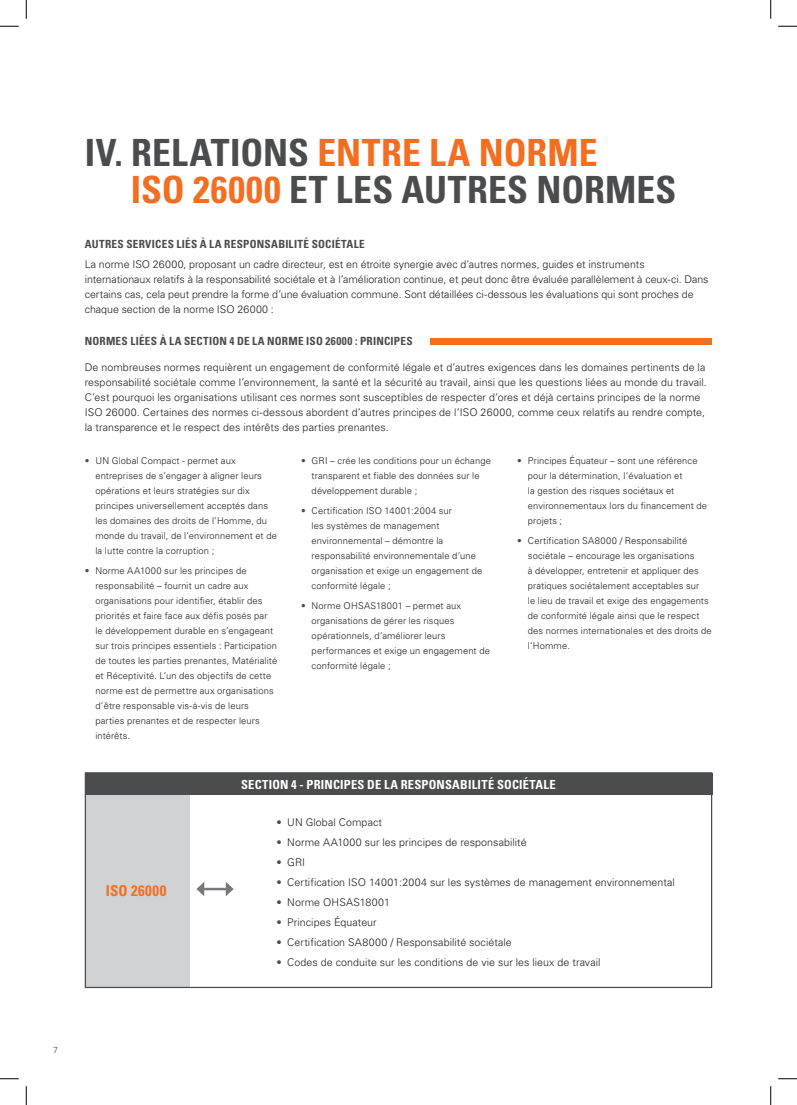
<style>
.page{position:relative;width:797px;height:1105px;background:#fff}
.page>*{position:absolute;margin:0;border:0;box-sizing:border-box;transform-origin:0 0}
.t1{font:700 condensed 37.5px/37.5px "Univers";letter-spacing:.005em;color:#4b4c4d}
.t2{font:700 condensed 15px "Univers";letter-spacing:.035em;color:#f36e21}
.t3{font:700 condensed 12.5px "Univers";letter-spacing:.02em;color:#fff}
.t4{font:700 condensed 11.25px "Univers";letter-spacing:.025em;color:#4b4c4d}
.t5{font:300 10.62px/15px "Univers";letter-spacing:.005em;color:#231f20}
.t6{font:300 9.38px/15px "Univers";letter-spacing:.01em;color:#231f20}
.t7{font:300 8.75px "Univers";color:#4b4c4d}
.s1{color:#f36e21}
.s2{color:#4b4c4d}
</style>
<div class="page">
<div style="left:85px;top:775px;width:104px;height:212px;background:#d1d2d4"></div>
<hr style="left:202px;top:888px;width:26px;height:2px;background:#76787b">
<svg style="left:196px;top:882px;width:8px;height:14px"></svg>
<svg style="left:226px;top:882px;width:8px;height:14px"></svg>
<div style="left:85px;top:773px;width:627px;height:21px;background:#4b4c4d"></div>
<div style="left:430px;top:338px;width:282px;height:7px;background:#f36e21"></div>
<div style="left:85px;top:772px;width:627px;height:216px;border:1px solid #4b4c4d"></div>
<svg style="left:0;top:25px;width:19px;height:2px"></svg>
<svg style="left:778px;top:25px;width:19px;height:2px"></svg>
<svg style="left:0;top:1078px;width:19px;height:1px"></svg>
<svg style="left:778px;top:1078px;width:19px;height:1px"></svg>
<svg style="left:25px;top:0;width:2px;height:19px"></svg>
<svg style="left:25px;top:1086px;width:2px;height:19px"></svg>
<svg style="left:770px;top:0;width:1px;height:19px"></svg>
<svg style="left:770px;top:1086px;width:1px;height:19px"></svg>
<h1 class="t1" style="left:131px;top:134px;width:544px;text-indent:-46px">IV. RELATIONS <span class="s1">ENTRE LA NORME<br>ISO 26000</span> ET LES AUTRES NORMES</h1>
<p class="t4" style="left:85px;top:237px;width:8px">AUTRE</p>
<p class="t4" style="left:118px;top:237px;width:134px">S SERVICES LIÉS À LA RESPON</p>
<p class="t4" style="left:264px;top:237px;width:78px">SABILITÉ SOCIÉTALE</p>
<p class="t5" style="left:85px;top:257px;width:625px">La norme ISO 26000, proposant un cadre directeur, est en étroite synergie avec d’autres normes, guides et instruments internationaux relatifs à la responsabilité sociétale et à l’amélioration continue, et peut donc être évaluée parallèlement à ceux-ci. Dans certains cas, cela peut prendre la forme d’une évaluation commune. Sont détaillées ci-dessous les évaluations qui sont proches de chaque section de la norme ISO 26000 :</p>
<p class="t4" style="left:85px;top:334px;width:328px">NORMES LIÉES À LA SECTION 4 DE LA NORME ISO 26000 : PRINCIPES</p>
<p class="t5" style="left:85px;top:360px;width:623px">De nombreuses normes requièrent un engagement de conformité légale et d’autres exigences dans les domaines pertinents de la responsabilité sociétale comme l’environnement, la santé et la sécurité au travail, ainsi que les questions liées au monde du travail.<br>C’est pourquoi les organisations utilisant ces normes sont susceptibles de respecter d’ores et déjà certains principes de la norme ISO 26000. Certaines des normes ci-dessous abordent d’autres principes de l’ISO 26000, comme ceux relatifs au rendre compte, la transparence et le respect des intérêts des parties prenantes.</p>
<p class="t6" style="left:95px;top:453px;width:183px;text-indent:-11px"><span class="s2">•</span> UN Global Compact - permet aux entreprises de s’engager à aligner leurs opérations et leurs stratégies sur dix principes universellement acceptés dans les domaines des droits de l’Homme, du monde du travail, de l’environnement et de la lutte contre la corruption ;</p>
<p class="t6" style="left:95px;top:563px;width:183px;text-indent:-11px"><span class="s2">•</span> Norme AA1000 sur les principes de responsabilité – fournit un cadre aux organisations pour identifier, établir des priorités et faire face aux défis posés par le développement durable en s’engageant sur trois principes essentiels : Participation de toutes les parties prenantes, Matérialité et Réceptivité. L’un des objectifs de cette norme est de permettre aux organisations d’être responsable vis-à-vis de leurs parties prenantes et de respecter leurs intérêts.</p>
<p class="t6" style="left:311px;top:453px;width:181px;text-indent:-11px"><span class="s2">•</span> GRI – crée les conditions pour un échange transparent et fiable des données sur le développement durable ;</p>
<p class="t6" style="left:311px;top:503px;width:172px;text-indent:-11px"><span class="s2">•</span> Certification ISO 14001:2004 sur<br>les systèmes de management environnemental – démontre la responsabilité environnementale d’une organisation et exige un engagement de conformité légale ;</p>
<p class="t6" style="left:311px;top:598px;width:180px;text-indent:-11px"><span class="s2">•</span> Norme OHSAS18001 – permet aux organisations de gérer les risques opérationnels, d’améliorer leurs performances et exige un engagement de conformité légale ;</p>
<p class="t6" style="left:528px;top:453px;width:181px;text-indent:-11px"><span class="s2">•</span> Principes Équateur – sont une référence pour la détermination, l’évaluation et<br>la gestion des risques sociétaux et environnementaux lors du financement de projets ;</p>
<p class="t6" style="left:528px;top:533px;width:185px;text-indent:-11px"><span class="s2">•</span> Certification SA8000 / Responsabilité sociétale – encourage les organisations<br>à développer, entretenir et appliquer des pratiques sociétalement acceptables sur<br>le lieu de travail et exige des engagements de conformité légale ainsi que le respect des normes internationales et des droits de l’Homme.</p>
<h2 class="t2" style="left:106px;top:881px;width:62px">ISO 26000</h2>
<h3 class="t3" style="left:241px;top:776px;width:316px">SECTION 4 - PRINCIPES DE LA RESPONSABILITÉ SOCIÉTALE</h3>
<p class="t5" style="left:276px;top:815px;width:107px"><span class="s2">•</span> UN Global Compact</p>
<p class="t5" style="left:276px;top:835px;width:251px"><span class="s2">•</span> Norme AA1000 sur les principes de responsabilité</p>
<p class="t5" style="left:276px;top:855px;width:30px"><span class="s2">•</span> GRI</p>
<p class="t5" style="left:276px;top:875px;width:400px"><span class="s2">•</span> Certification ISO 14001:2004 sur les systèmes de management environnemental</p>
<p class="t5" style="left:276px;top:895px;width:115px"><span class="s2">•</span> Norme OHSAS18001</p>
<p class="t5" style="left:276px;top:915px;width:102px"><span class="s2">•</span> Principes équateur</p>
<p class="t5" style="left:276px;top:935px;width:237px"><span class="s2">•</span> Certification SA8000 / Responsabilité sociétale</p>
<p class="t5" style="left:276px;top:955px;width:325px"><span class="s2">•</span> Codes de conduite sur les conditions de vie sur les lieux de travail</p>
<p class="t7" style="left:53px;top:1044px;width:6px">7</p>
</div>
